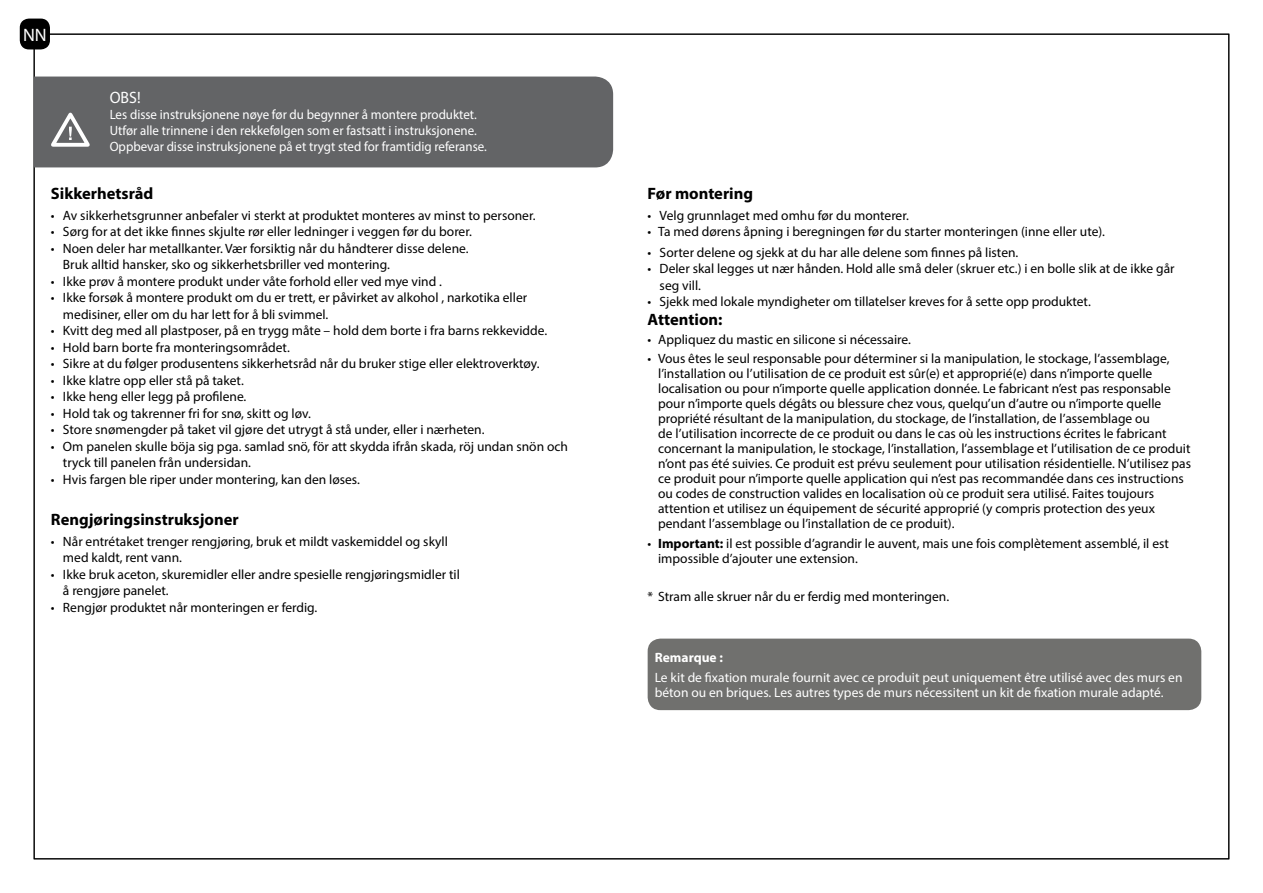
<style>
.page{position:relative;width:1263px;height:893px;background:#fff}
.page>*{position:absolute;margin:0;border:0;box-sizing:border-box;transform-origin:0 0}
.t1{font:18px "Myriad Pro";color:#fff}
.t2{font:700 16.5px "Myriad Pro";color:#000}
.t3{font:16.5px "Myriad Pro";color:#fff;scale:.96 1}
.t4{font:13.5px/15px "Myriad Pro";color:#000}
.t5{font:13.5px/16.2px "Myriad Pro";color:#fff;scale:.96 1}
.t6{font:13.5px/15px "Myriad Pro";color:#fff}
.t7{font:700 13.5px "Myriad Pro";color:#fff}
.s1{font-weight:700}
</style>
<div class="page">
<div style="left:34px;top:77px;width:579px;height:90px;background:#636466"></div>
<svg style="left:46px;top:109px;width:48px;height:40px"></svg>
<div style="left:648px;top:639px;width:553px;height:71px;background:#70706e;border-radius:13px"></div>
<div style="left:21px;top:19px;width:28px;height:30px;background:#000;border-radius:9px"></div>
<div style="left:20px;top:19px;width:30px;height:30px;border:2px solid #000;border-radius:9px"></div>
<h1 class="t1" style="left:23px;top:24px;width:25px">NN</h1>
<p class="t3" style="left:110px;top:87px;width:34px">OBS!</p>
<p class="t5" style="left:110px;top:106px;width:394px">Les disse instruksjonene nøye før du begynner å montere produktet.<br>Utfør alle trinnene i den rekkefølgen som er fastsatt i instruksjonene.<br>Oppbevar disse instruksjonene på et trygt sted for framtidig referanse.</p>
<p class="t2" style="left:51px;top:182px;width:104px">Sikkerhetsråd</p>
<p class="t4" style="left:51px;top:207px;width:486px">• Av sikkerhetsgrunner anbefaler vi sterkt at produktet monteres av minst to personer.</p>
<p class="t4" style="left:51px;top:224px;width:422px">• Sørg for at det ikke finnes skjulte rør eller ledninger i veggen før du borer.</p>
<p class="t4" style="left:63px;top:240px;width:407px;line-height:16.5px;text-indent:-12px">• Noen deler har metallkanter. Vær forsiktig når du håndterer disse delene.<br>Bruk alltid hansker, sko og sikkerhetsbriller ved montering.</p>
<p class="t4" style="left:51px;top:273px;width:392px">• Ikke prøv å montere produkt under våte forhold eller ved mye vind .</p>
<p class="t4" style="left:63px;top:289px;width:466px;line-height:16.5px;text-indent:-12px">• Ikke forsøk å montere produkt om du er trett, er påvirket av alkohol , narkotika eller medisiner, eller om du har lett for å bli svimmel.</p>
<p class="t4" style="left:51px;top:323px;width:498px">• Kvitt deg med all plastposer, på en trygg måte – hold dem borte i fra barns rekkevidde.</p>
<p class="t4" style="left:51px;top:339px;width:240px">• Hold barn borte fra monteringsområdet.</p>
<p class="t4" style="left:51px;top:356px;width:490px">• Sikre at du følger produsentens sikkerhetsråd når du bruker stige eller elektroverktøy.</p>
<p class="t4" style="left:51px;top:372px;width:194px">• Ikke klatre opp eller stå på taket.</p>
<p class="t4" style="left:51px;top:389px;width:197px">• Ikke heng eller legg på profilene.</p>
<p class="t4" style="left:51px;top:405px;width:261px">• Hold tak og takrenner fri for snø, skitt og løv.</p>
<p class="t4" style="left:51px;top:422px;width:435px">• Store snømengder på taket vil gjøre det utrygt å stå under, eller i nærheten.</p>
<p class="t4" style="left:63px;top:438px;width:506px;line-height:16.5px;text-indent:-12px">• Om panelen skulle böja sig pga. samlad snö, för att skydda ifrån skada, röj undan snön och tryck till panelen från undersidan.</p>
<p class="t4" style="left:51px;top:471px;width:310px">• Hvis fargen ble riper under montering, kan den løses.</p>
<p class="t2" style="left:51px;top:509px;width:189px">Rengjøringsinstruksjoner</p>
<p class="t4" style="left:63px;top:533px;width:386px;line-height:16.5px;text-indent:-12px">• Når entrétaket trenger rengjøring, bruk et mildt vaskemiddel og skyll med kaldt, rent vann.</p>
<p class="t4" style="left:63px;top:566px;width:398px;line-height:16.5px;text-indent:-12px">• Ikke bruk aceton, skuremidler eller andre spesielle rengjøringsmidler til å rengjøre panelet.</p>
<p class="t4" style="left:51px;top:600px;width:268px">• Rengjør produktet når monteringen er ferdig.</p>
<p class="t2" style="left:648px;top:182px;width:107px">Før montering</p>
<p class="t4" style="left:648px;top:207px;width:263px">• Velg grunnlaget med omhu før du monterer.</p>
<p class="t4" style="left:648px;top:224px;width:459px">• Ta med dørens åpning i beregningen før du starter monteringen (inne eller ute).</p>
<p class="t4" style="left:648px;top:245px;width:372px">• Sorter delene og sjekk at du har alle delene som finnes på listen.</p>
<p class="t4" style="left:660px;top:260px;width:516px;line-height:16.5px;text-indent:-12px">• Deler skal legges ut nær hånden. Hold alle små deler (skruer etc.) i en bolle slik at de ikke går seg vill.</p>
<p class="t4" style="left:648px;top:294px;width:445px">• Sjekk med lokale myndigheter om tillatelser kreves for å sette opp produktet.</p>
<p class="t2" style="left:648px;top:309px;width:76px">Attention:</p>
<p class="t4" style="left:648px;top:332px;width:265px">• Appliquez du mastic en silicone si nécessaire.</p>
<p class="t4" style="left:658px;top:351px;width:534px;text-indent:-11px">• Vous êtes le seul responsable pour déterminer si la manipulation, le stockage, l’assemblage, l’installation ou l’utilisation de ce produit est sûr(e) et approprié(e) dans n’importe quelle localisation ou pour n’importe quelle application donnée. Le fabricant n’est pas responsable pour n’importe quels dégâts ou blessure chez vous, quelqu’un d’autre ou n’importe quelle propriété résultant de la manipulation, du stockage, de l’installation, de l’assemblage ou<br>de l’utilisation incorrecte de ce produit ou dans le cas où les instructions écrites le fabricant concernant la manipulation, le stockage, l’installation, l’assemblage et l’utilisation de ce produit n’ont pas été suivies. Ce produit est prévu seulement pour utilisation résidentielle. N’utilisez pas ce produit pour n’importe quelle application qui n’est pas recommandée dans ces instructions ou codes de construction valides en localisation où ce produit sera utilisé. Faites toujours attention et utilisez un équipement de sécurité approprié (y compris protection des yeux pendant l’assemblage ou l’installation de ce produit).</p>
<p class="t4" style="left:658px;top:535px;width:512px;text-indent:-11px">• <span class="s1">Important:</span> il est possible d’agrandir le auvent, mais une fois complètement assemblé, il est impossible d’ajouter une extension.</p>
<p class="t4" style="left:648px;top:589px;width:303px">* Stram alle skruer når du er ferdig med monteringen.</p>
<p class="t7" style="left:655px;top:649px;width:70px">Remarque :</p>
<p class="t6" style="left:655px;top:669px;width:529px">Le kit de fixation murale fournit avec ce produit peut uniquement être utilisé avec des murs en béton ou en briques. Les autres types de murs nécessitent un kit de fixation murale adapté.</p>
</div>
